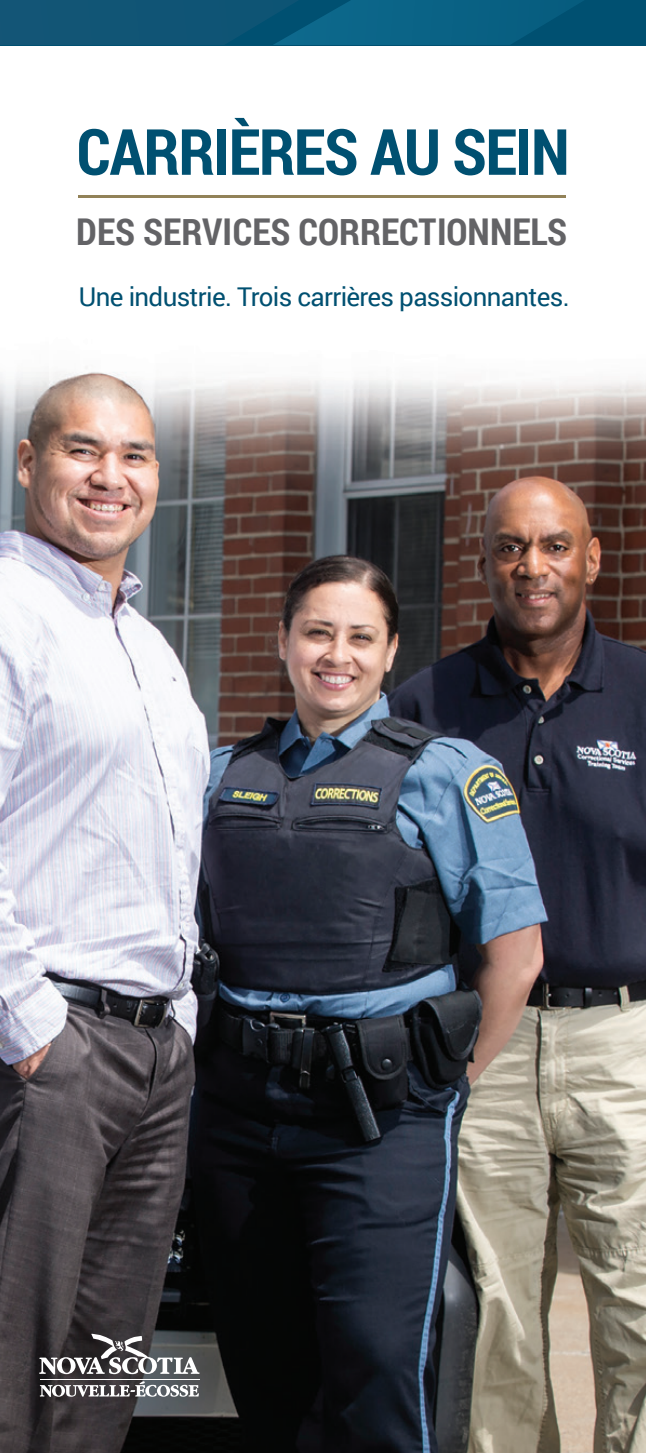
<style>
.page{position:relative;width:646px;height:1453px;background:#fff}
.page>*{position:absolute;margin:0;border:0;box-sizing:border-box;transform-origin:0 0}
.t1{font:700 63.9px "Roboto Condensed";letter-spacing:-.02em;color:#005071}
.t2{font:700 36.9px "Roboto Condensed";color:#636366}
.t3{font:25.88px "Roboto";letter-spacing:-.025em;color:#005071}
</style>
<div class="page">
<img style="left:0;top:45px;width:646px;height:1408px">
<div style="left:0;top:0;width:646px;height:45px;background:#005071"></div>
<svg style="left:0;top:0;width:583px;height:45px"></svg>
<hr style="left:78px;top:196px;width:487px;height:2px;background:#928258">
<svg style="left:39px;top:1333px;width:160px;height:41px"></svg>
<svg style="left:40px;top:1381px;width:159px;height:16px"></svg>
<hr style="left:40px;top:1379px;width:160px;height:1px;background:#fff">
<p class="t1" style="left:77px;top:107px;width:494px">CARRIÈRES AU SEIN</p>
<p class="t2" style="left:76px;top:206px;width:492px">DES SERVICES CORRECTIONNELS</p>
<p class="t3" style="left:79px;top:278px;width:492px">Une industrie. Trois carrières passionnantes.</p>
</div>
